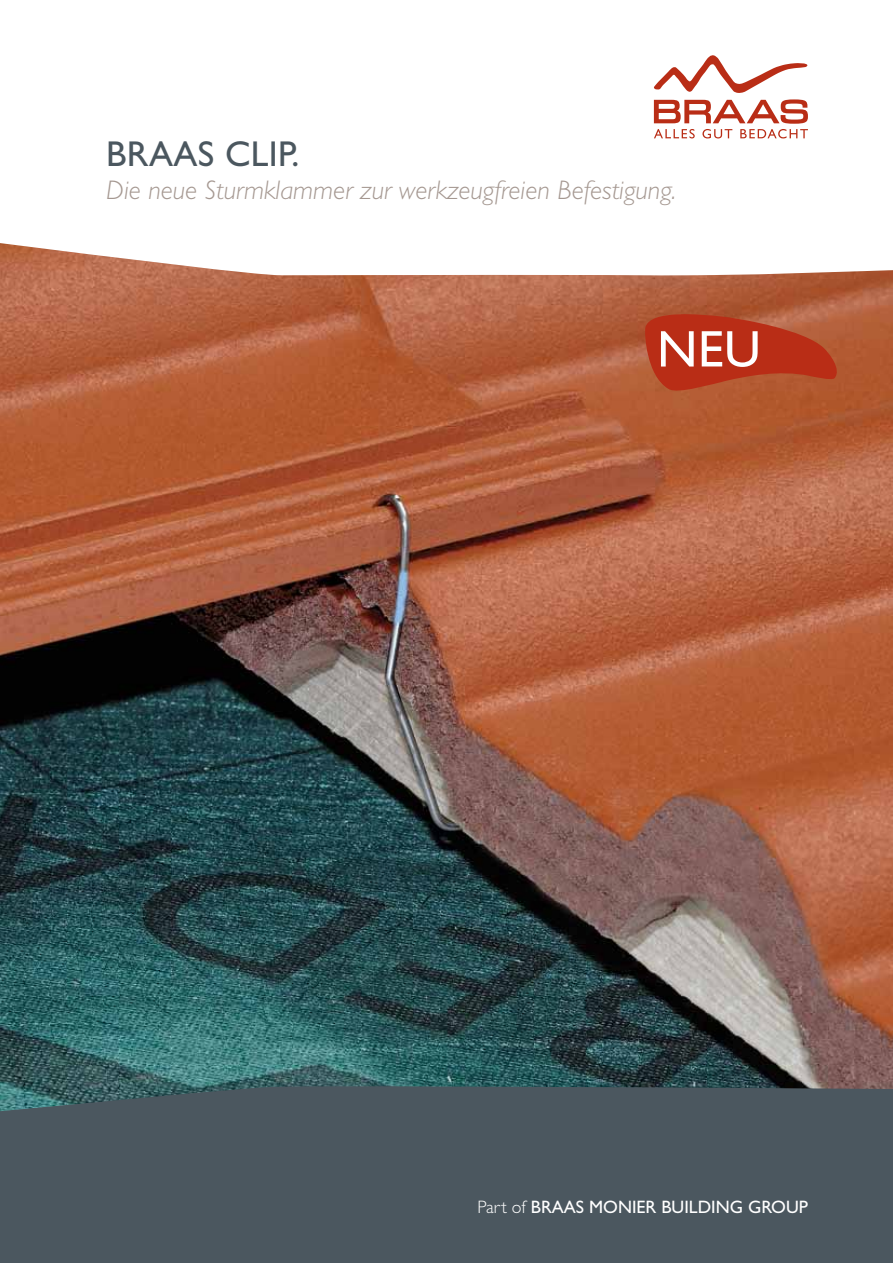
<style>
.page{position:relative;width:893px;height:1263px;background:#fff}
.page>*{position:absolute;margin:0;border:0;box-sizing:border-box;transform-origin:0 0}
.t1{font:36px "Gill Alt One";letter-spacing:.01em;color:#4b575f}
.t2{font:italic 300 27px "Gill Alt One";color:#a59891}
.t3{font:18px "Gill Alt One";color:#fff}
.t4{font:300 18px "Gill Alt One";color:#fff}
.s1{font-weight:400}
</style>
<div class="page">
<img style="left:0;top:276px;width:893px;height:809px">
<svg style="left:0;top:64px;width:893px;height:212px"></svg>
<div style="left:0;top:1085px;width:893px;height:178px;background:#4b575f"></div>
<svg style="left:654px;top:55px;width:153px;height:38px"></svg>
<svg style="left:654px;top:99px;width:154px;height:39px"></svg>
<svg style="left:645px;top:314px;width:192px;height:76px;background:#bd4e35"></svg>
<h1 class="t1" style="left:106px;top:133px;width:195px">BRAAS CLIP.</h1>
<p class="t2" style="left:106px;top:175px;width:571px">Die neue Sturmklammer zur werkzeugfreien Befestigung.</p>
<p class="t4" style="left:477px;top:1197px;width:75px">Part of <span class="s1">BRAAS</span></p>
<p class="t3" style="left:589px;top:1197px;width:219px">MONIER BUILDING GROUP</p>
</div>
